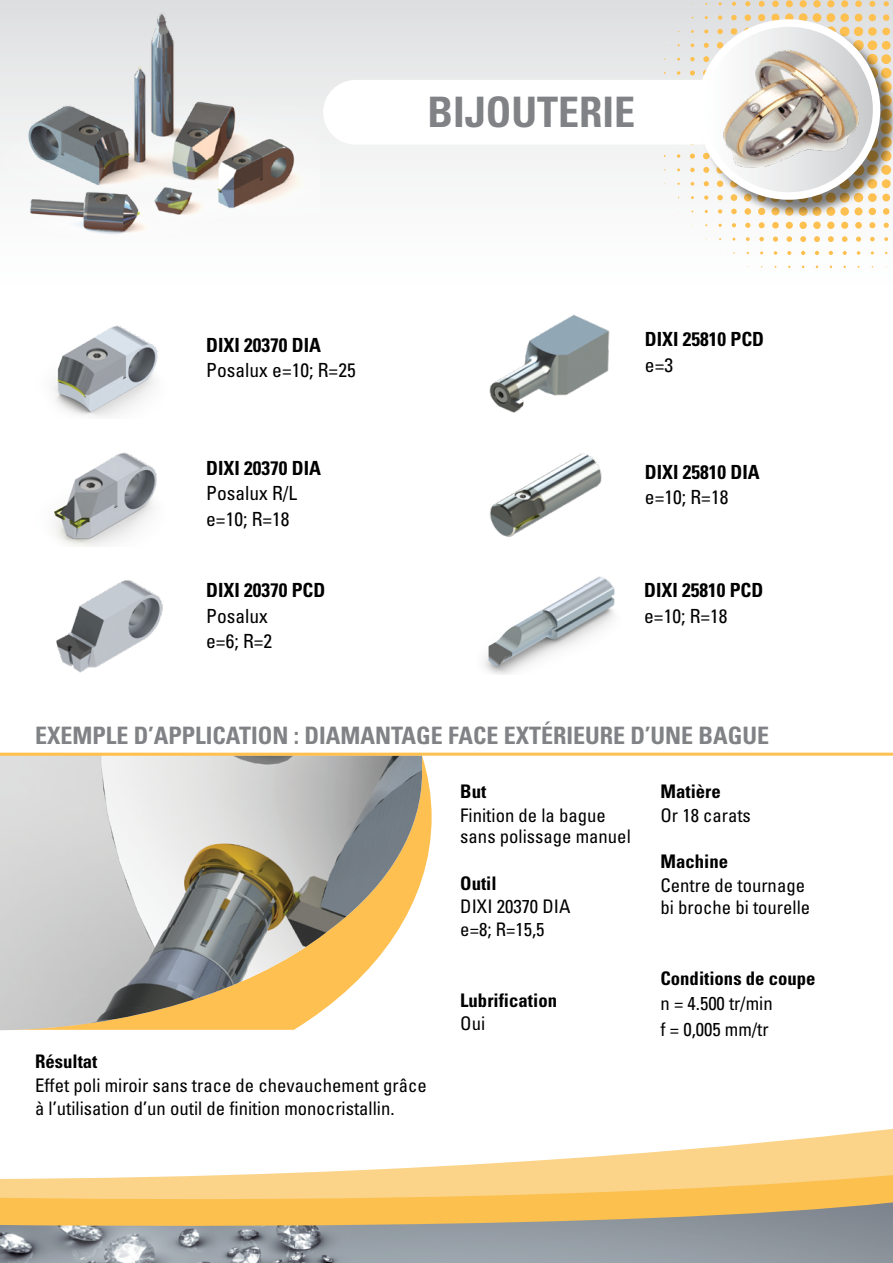
<style>
.page{position:relative;width:893px;height:1263px;background:#fff}
.page>*{position:absolute;margin:0;border:0;box-sizing:border-box;transform-origin:0 0}
.t1{font:700 condensed 42px "Univers";color:#808285}
.t2{font:700 condensed 24px "Univers";color:#808285}
.t3{font:700 condensed 19.5px "Univers";color:#000}
.t4{font:condensed 19.5px/25.5px "Univers";color:#000}
.t5{font:condensed 18.75px/23.4px "Univers";color:#000}
.t6{font:700 condensed 18.75px "Univers";color:#000}
</style>
<div class="page">
<div style="left:0;top:0;width:893px;height:293px;background:linear-gradient(to bottom,#e0e0e1,#fff)"></div>
<svg style="left:732px;top:2px;width:4px;height:4px"></svg>
<svg style="left:745px;top:1px;width:5px;height:5px"></svg>
<svg style="left:759px;top:1px;width:6px;height:6px"></svg>
<div style="left:772px;top:1px;width:7px;height:6px;background:#fec050;border-radius:50%"></div>
<div style="left:786px;top:0;width:7px;height:7px;background:#fec050;border-radius:50%"></div>
<div style="left:800px;top:0;width:7px;height:7px;background:#fec050;border-radius:50%"></div>
<div style="left:813px;top:0;width:8px;height:7px;background:#fec050;border-radius:50%"></div>
<div style="left:827px;top:0;width:7px;height:7px;background:#fec050;border-radius:50%"></div>
<div style="left:841px;top:0;width:7px;height:7px;background:#fec050;border-radius:50%"></div>
<div style="left:855px;top:1px;width:7px;height:6px;background:#fec050;border-radius:50%"></div>
<svg style="left:869px;top:1px;width:6px;height:6px"></svg>
<svg style="left:884px;top:1px;width:5px;height:5px"></svg>
<svg style="left:826px;top:13px;width:9px;height:9px"></svg>
<svg style="left:840px;top:13px;width:9px;height:9px"></svg>
<div style="left:855px;top:14px;width:7px;height:8px;background:#fec050;border-radius:50%"></div>
<div style="left:883px;top:14px;width:6px;height:7px;background:#fec050;border-radius:50%"></div>
<svg style="left:691px;top:43px;width:3px;height:4px"></svg>
<svg style="left:690px;top:57px;width:5px;height:4px"></svg>
<svg style="left:677px;top:71px;width:3px;height:4px"></svg>
<svg style="left:690px;top:71px;width:5px;height:4px"></svg>
<svg style="left:677px;top:154px;width:3px;height:4px"></svg>
<svg style="left:690px;top:154px;width:5px;height:5px"></svg>
<svg style="left:690px;top:168px;width:5px;height:4px"></svg>
<svg style="left:691px;top:182px;width:3px;height:4px"></svg>
<svg style="left:718px;top:224px;width:4px;height:3px"></svg>
<svg style="left:732px;top:223px;width:4px;height:4px"></svg>
<svg style="left:745px;top:223px;width:5px;height:5px"></svg>
<svg style="left:759px;top:222px;width:6px;height:6px"></svg>
<div style="left:772px;top:222px;width:7px;height:7px;background:#fec050;border-radius:50%"></div>
<div style="left:786px;top:222px;width:7px;height:7px;background:#fec050;border-radius:50%"></div>
<div style="left:799px;top:222px;width:8px;height:7px;background:#fec050;border-radius:50%"></div>
<div style="left:813px;top:222px;width:8px;height:7px;background:#fec050;border-radius:50%"></div>
<div style="left:827px;top:222px;width:7px;height:7px;background:#fec050;border-radius:50%"></div>
<div style="left:841px;top:222px;width:7px;height:7px;background:#fec050;border-radius:50%"></div>
<div style="left:855px;top:222px;width:7px;height:7px;background:#fec050;border-radius:50%"></div>
<svg style="left:869px;top:222px;width:6px;height:6px"></svg>
<svg style="left:884px;top:223px;width:5px;height:5px"></svg>
<svg style="left:746px;top:237px;width:4px;height:4px"></svg>
<svg style="left:759px;top:237px;width:5px;height:4px"></svg>
<svg style="left:773px;top:237px;width:5px;height:5px"></svg>
<svg style="left:787px;top:236px;width:5px;height:6px"></svg>
<svg style="left:800px;top:236px;width:6px;height:6px"></svg>
<svg style="left:814px;top:236px;width:6px;height:6px"></svg>
<svg style="left:828px;top:236px;width:6px;height:6px"></svg>
<svg style="left:842px;top:236px;width:5px;height:6px"></svg>
<svg style="left:856px;top:237px;width:5px;height:5px"></svg>
<svg style="left:870px;top:237px;width:5px;height:4px"></svg>
<svg style="left:884px;top:237px;width:4px;height:4px"></svg>
<svg style="left:774px;top:251px;width:3px;height:4px"></svg>
<svg style="left:787px;top:251px;width:4px;height:4px"></svg>
<svg style="left:801px;top:251px;width:4px;height:4px"></svg>
<svg style="left:815px;top:251px;width:4px;height:4px"></svg>
<svg style="left:829px;top:251px;width:4px;height:4px"></svg>
<svg style="left:843px;top:251px;width:4px;height:4px"></svg>
<svg style="left:857px;top:251px;width:3px;height:4px"></svg>
<svg style="left:422px;top:756px;width:10px;height:122px"></svg>
<img style="left:0;top:756px;width:422px;height:274px">
<img style="left:53px;top:325px;width:105px;height:92px">
<img style="left:54px;top:452px;width:103px;height:95px">
<img style="left:56px;top:580px;width:107px;height:93px">
<img style="left:489px;top:314px;width:121px;height:99px">
<img style="left:489px;top:453px;width:113px;height:84px">
<img style="left:484px;top:576px;width:131px;height:98px">
<img style="left:0;top:9px;width:320px;height:276px">
<svg style="left:0;top:1129px;width:893px;height:73px"></svg>
<img style="left:0;top:1202px;width:893px;height:61px">
<hr style="left:0;top:753px;width:893px;height:3px;background:#fec050">
<div style="left:323px;top:80px;width:478px;height:65px;background:#fff;border-radius:32px"></div>
<div style="left:700px;top:22px;width:193px;height:197px;background:#000;opacity:.5"></div>
<svg style="left:701px;top:15px;width:176px;height:185px"></svg>
<img style="left:701px;top:29px;width:176px;height:158px">
<div style="left:697px;top:19px;width:183px;height:181px;border:8px solid #fff;border-radius:50%"></div>
<h1 class="t1" style="left:427px;top:86px;width:209px">BIJOUTERIE</h1>
<p class="t3" style="left:206px;top:333px;width:116px">DIXI 20370 DIA</p>
<p class="t4" style="left:206px;top:357px;width:151px">Posalux e=10; R=25</p>
<p class="t3" style="left:206px;top:456px;width:116px">DIXI 20370 DIA</p>
<p class="t4" style="left:206px;top:480px;width:92px">Posalux R/L e=10; R=18</p>
<p class="t3" style="left:206px;top:578px;width:121px">DIXI 20370 PCD</p>
<p class="t4" style="left:206px;top:603px;width:68px">Posalux e=6; R=2</p>
<p class="t3" style="left:645px;top:327px;width:121px">DIXI 25810 PCD</p>
<p class="t4" style="left:645px;top:352px;width:30px">e=3</p>
<p class="t3" style="left:645px;top:460px;width:116px">DIXI 25810 DIA</p>
<p class="t4" style="left:645px;top:484px;width:85px">e=10; R=18</p>
<p class="t3" style="left:644px;top:578px;width:121px">DIXI 25810 PCD</p>
<p class="t4" style="left:644px;top:603px;width:85px">e=10; R=18</p>
<p class="t2" style="left:35px;top:721px;width:736px">EXEMPLE D’APPLICATION : DIAMANTAGE FACE EXTÉRIEURE D’UNE BAGUE</p>
<p class="t6" style="left:35px;top:1050px;width:64px">Résultat</p>
<p class="t5" style="left:35px;top:1073px;width:393px">Effet poli miroir sans trace de chevauchement grâce à l’utilisation d’un outil de finition monocristallin.</p>
<p class="t6" style="left:460px;top:780px;width:28px">But</p>
<p class="t5" style="left:460px;top:804px;width:172px;line-height:21px">Finition de la bague sans polissage manuel</p>
<p class="t6" style="left:460px;top:871px;width:38px">Outil</p>
<p class="t5" style="left:460px;top:894px;width:112px">DIXI 20370 DIA e=8; R=15,5</p>
<p class="t6" style="left:460px;top:988px;width:98px">Lubrification</p>
<p class="t5" style="left:460px;top:1011px;width:26px">Oui</p>
<p class="t6" style="left:660px;top:780px;width:62px">Matière</p>
<p class="t5" style="left:660px;top:803px;width:92px">Or 18 carats</p>
<p class="t6" style="left:660px;top:850px;width:69px">Machine</p>
<p class="t5" style="left:660px;top:874px;width:151px;line-height:22.5px">Centre de tournage bi broche bi tourelle</p>
<p class="t6" style="left:660px;top:966px;width:156px">Conditions de coupe</p>
<p class="t5" style="left:660px;top:990px;width:114px;line-height:25.5px">n = 4.500 tr/min f = 0,005 mm/tr</p>
</div>
